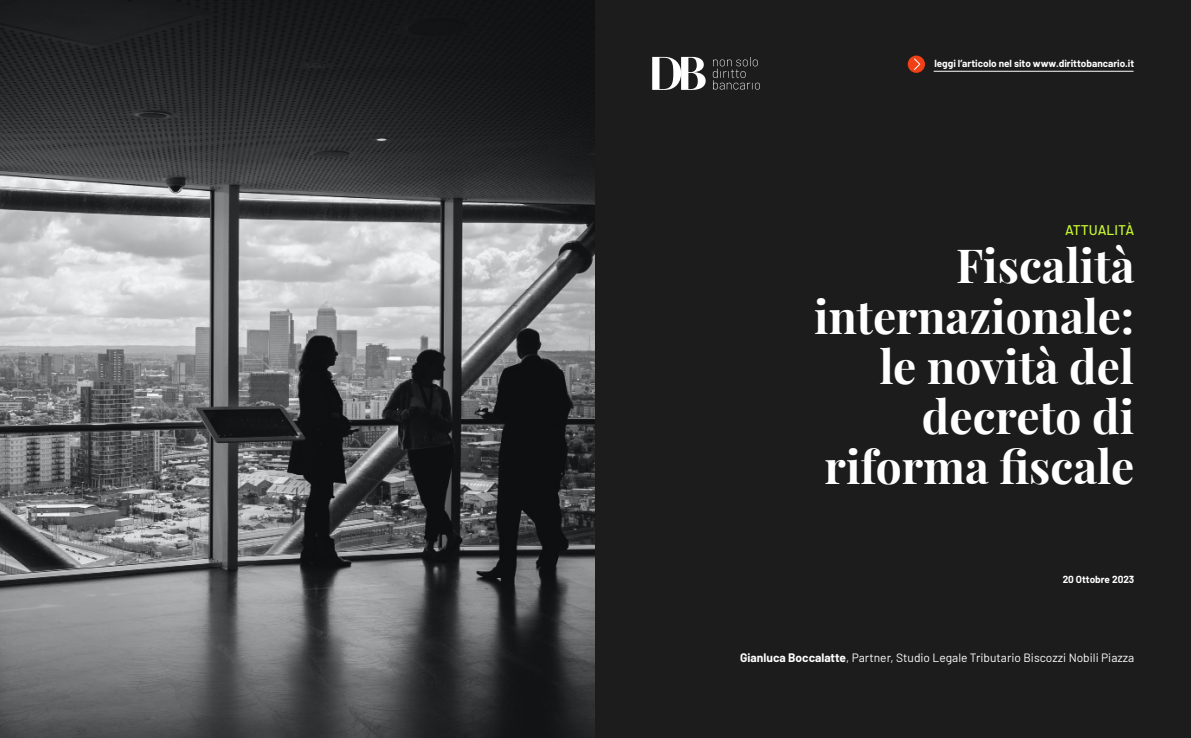
<style>
.page{position:relative;width:1191px;height:738px;background:#fff}
.page>*{position:absolute;margin:0;border:0;box-sizing:border-box;transform-origin:0 0}
.t1{font:700 46px/50px "Playfair Display";color:#fff;text-align:right}
.t2{font:500 14px "Barlow";color:#c9fa30}
.t3{font:12px "Barlow";color:#fff}
.t4{font:700 10px "Barlow";color:#fff}
.s1{font-weight:700}
</style>
<div class="page">
<img style="left:0;top:0;width:595px;height:737px">
<div style="left:595px;top:0;width:596px;height:737px;background:#1c1c1c"></div>
<hr style="left:933px;top:71px;width:200px;height:1px;background:#fff">
<svg style="left:907px;top:55px;width:18px;height:18px"></svg>
<svg style="left:913px;top:58px;width:7px;height:12px"></svg>
<svg style="left:713px;top:57px;width:47px;height:32px"></svg>
<svg style="left:652px;top:57px;width:53px;height:33px"></svg>
<p class="t4" style="left:934px;top:56px;width:201px">leggi l’articolo nel sito www.dirittobancario.it</p>
<p class="t2" style="left:1065px;top:220px;width:71px">ATTUALITÀ</p>
<h1 class="t1" style="left:814px;top:237px;width:322px">Fiscalità internazionale: le novità del decreto di riforma fiscale</h1>
<p class="t4" style="left:1062px;top:571px;width:73px">20 Ottobre 2023</p>
<p class="t3" style="left:740px;top:648px;width:395px"><span class="s1">Gianluca Boccalatte</span>, Partner, Studio Legale Tributario Biscozzi Nobili Piazza</p>
</div>
